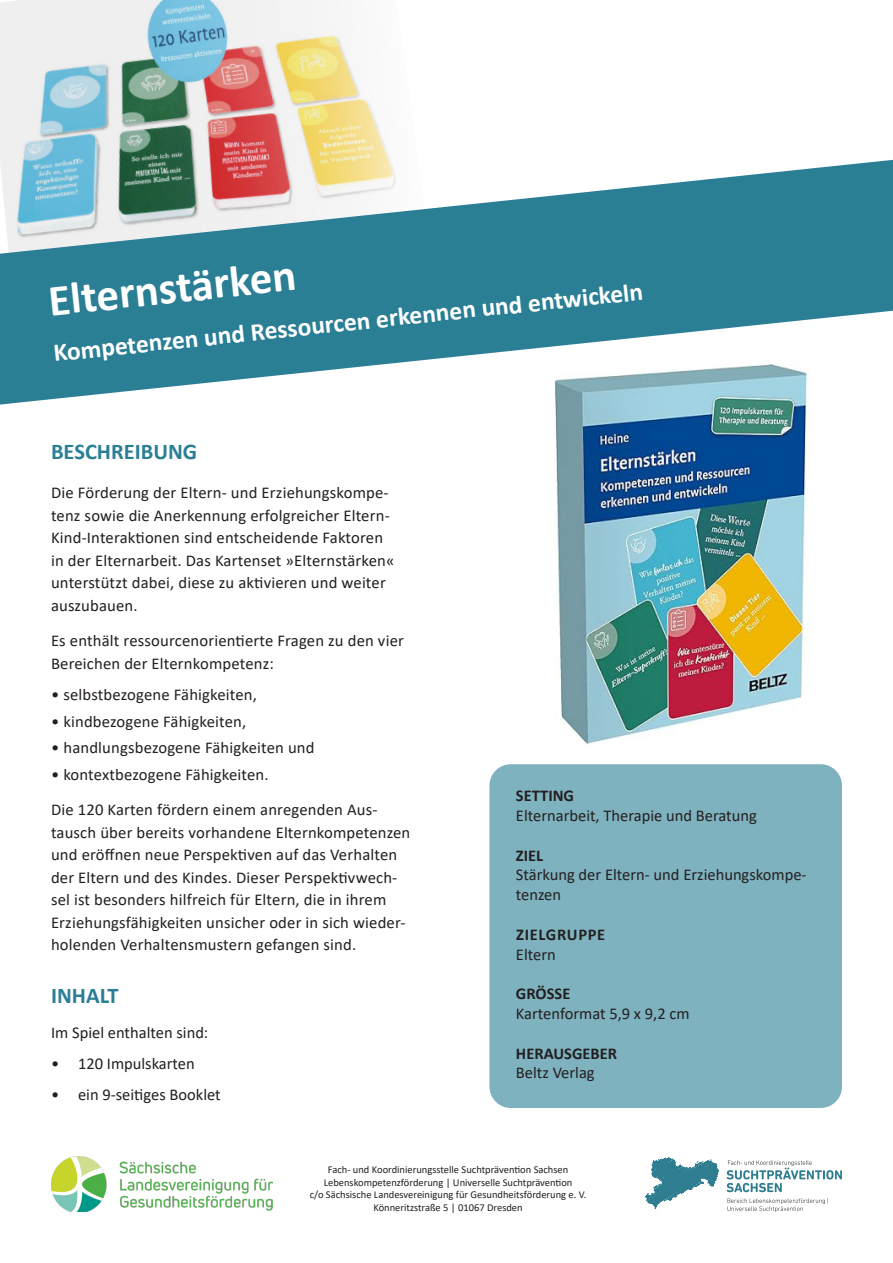
<style>
.page{position:relative;width:893px;height:1263px;background:#fff}
.page>*{position:absolute;margin:0;border:0;box-sizing:border-box;transform-origin:0 0}
.t1{font:700 45px "Calibri";color:#fff}
.t2{font:700 25.5px "Calibri";color:#fff}
.t3{font:700 22.5px "Calibri";color:#2b7f95}
.t4{font:16.5px/22.5px "Calibri";letter-spacing:.01em;color:#231f20}
.t5{font:700 16.5px "Calibri";color:#231f20}
.t6{font:700 16.5px "Calibri";letter-spacing:.04em;color:#231f20}
.t7{font:10.5px "Calibri";color:#231f20}
</style>
<div class="page">
<img style="left:555px;top:405px;width:255px;height:339px">
<img style="left:0;top:0;width:390px;height:160px">
<img style="left:51px;top:1157px;width:222px;height:55px">
<svg style="left:645px;top:1157px;width:197px;height:55px"></svg>
<svg style="left:0;top:160px;width:893px;height:245px;fill:#2b7f95"></svg>
<div style="left:489px;top:764px;width:353px;height:344px;background:#7fb2bf;border-radius:21px"></div>
<p class="t1" style="left:45px;top:269px;width:250px;rotate:-6deg">Elternstärken</p>
<p class="t2" style="left:52px;top:335px;width:594px;rotate:-6deg">Kompetenzen und Ressourcen erkennen und entwickeln</p>
<p class="t3" style="left:51px;top:436px;width:148px">BESCHREIBUNG</p>
<p class="t4" style="left:51px;top:481px;width:345px">Die Förderung der Eltern- und Erziehungskompe&shy;tenz sowie die Anerkennung erfolgreicher Eltern-Kind-Interaktionen sind entscheidende Faktoren in der Elternarbeit. Das Kartenset »Elternstärken« unterstützt dabei, diese zu aktivieren und weiter auszubauen.</p>
<p class="t4" style="left:51px;top:629px;width:354px">Es enthält ressourcenorientierte Fragen zu den vier<br>Bereichen der Elternkompetenz:</p>
<p class="t4" style="left:51px;top:683px;width:208px">• selbstbezogene Fähigkeiten,</p>
<p class="t4" style="left:51px;top:709px;width:197px">• kindbezogene Fähigkeiten,</p>
<p class="t4" style="left:51px;top:736px;width:265px">• handlungsbezogene Fähigkeiten und</p>
<p class="t4" style="left:51px;top:763px;width:219px">• kontextbezogene Fähigkeiten.</p>
<p class="t4" style="left:51px;top:798px;width:361px">Die 120 Karten fördern einem anregenden Aus&shy;tausch über bereits vorhandene Elternkompetenzen und eröffnen neue Perspektiven auf das Verhalten der Eltern und des Kindes. Dieser Perspektivwech&shy;sel ist besonders hilfreich für Eltern, die in ihrem Erziehungsfähigkeiten unsicher oder in sich wieder&shy;holenden Verhaltensmustern gefangen sind.</p>
<p class="t3" style="left:51px;top:979px;width:69px">INHALT</p>
<p class="t4" style="left:51px;top:1021px;width:159px">Im Spiel enthalten sind:</p>
<p class="t4" style="left:51px;top:1052px;width:145px">• 120 Impulskarten</p>
<p class="t4" style="left:51px;top:1083px;width:171px">• ein 9-seitiges Booklet</p>
<p class="t5" style="left:516px;top:784px;width:60px">SETTING</p>
<p class="t4" style="left:516px;top:804px;width:242px">Elternarbeit, Therapie und Beratung</p>
<p class="t5" style="left:516px;top:843px;width:29px">ZIEL</p>
<p class="t4" style="left:516px;top:864px;width:292px;line-height:19.8px">Stärkung der Eltern- und Erziehungskompe&shy;tenzen</p>
<p class="t6" style="left:516px;top:923px;width:90px">ZIELGRUPPE</p>
<p class="t4" style="left:516px;top:942px;width:41px">Eltern</p>
<p class="t5" style="left:516px;top:982px;width:56px">GRÖSSE</p>
<p class="t4" style="left:516px;top:1002px;width:175px">Kartenformat 5,9 x 9,2 cm</p>
<p class="t5" style="left:516px;top:1041px;width:103px">HERAUSGEBER</p>
<p class="t4" style="left:516px;top:1061px;width:80px">Beltz Verlag</p>
<p class="t7" style="left:328px;top:1162px;width:242px">Fach- und Koordinierungsstelle Suchtprävention Sachsen</p>
<p class="t7" style="left:324px;top:1175px;width:250px">Lebenskompetenzförderung | Universelle Suchtprävention</p>
<p class="t7" style="left:310px;top:1187px;width:278px">c/o Sächsische Landesvereinigung für Gesundheitsförderung e. V.</p>
<p class="t7" style="left:373px;top:1200px;width:151px">Könneritzstraße 5 | 01067 Dresden</p>
</div>
